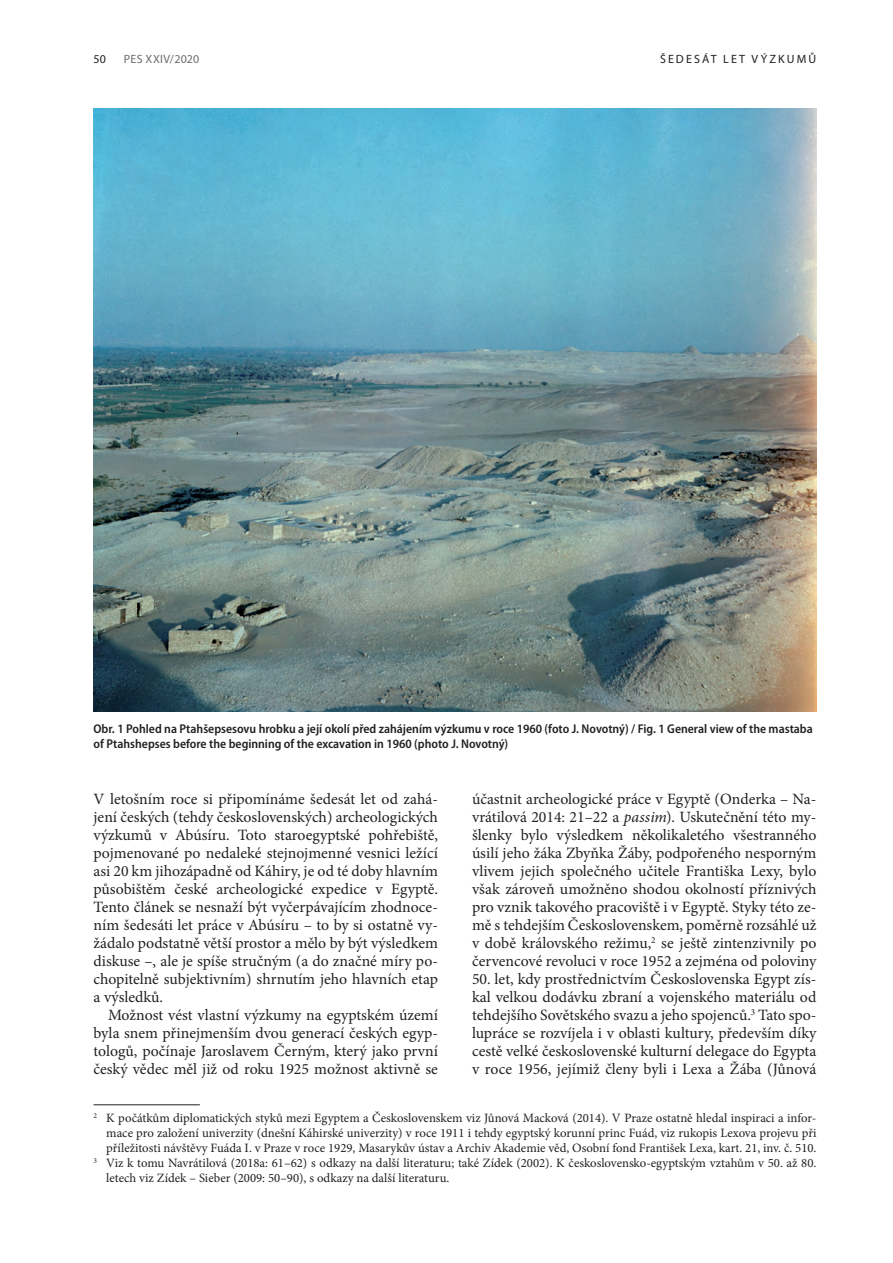
<style>
.page{position:relative;width:893px;height:1263px;background:#fff}
.page>*{position:absolute;margin:0;border:0;box-sizing:border-box;transform-origin:0 0}
.t1{font:15.75px/18px "Minion Pro";color:#231f20;text-align:justify}
.t2{font:12.75px "Minion Pro";color:#231f20}
.t3{font:600 semi-condensed 12.75px/15px "Myriad Pro";color:#231f20}
.t4{font:12px "Myriad Pro";letter-spacing:.18em;color:#231f20}
.t5{font:12px "Myriad Pro";letter-spacing:.02em;color:#6c6d70}
.s1{font-style:italic}
</style>
<div class="page">
<hr style="left:94px;top:1104px;width:106px;height:1px;background:#231f20">
<img style="left:94px;top:108px;width:722px;height:604px">
<p class="t4" style="left:94px;top:52px;width:14px">50</p>
<p class="t5" style="left:124px;top:52px;width:77px">PES XXIV/2020</p>
<p class="t4" style="left:660px;top:52px;width:18px">ŠEDESÁT</p>
<p class="t4" style="left:723px;top:52px;width:9px">LET</p>
<p class="t4" style="left:752px;top:52px;width:21px">VÝZKUM</p>
<p class="t4" style="left:809px;top:52px;width:9px">Ů</p>
<p class="t3" style="left:94px;top:721px;width:721px">Obr. 1 Pohled na Ptahšepsesovu hrobku a její okolí před zahájením výzkumu v roce 1960 (foto J. Novotný) / Fig. 1 General view of the mastaba of Ptahshepses before the beginning of the excavation in 1960 (photo J. Novotný)</p>
<p class="t1" style="left:94px;top:790px;width:346px">V letošním roce si připomínáme šedesát let od zahá&shy;jení českých (tehdy československých) archeologických výzkumů v Abúsíru. Toto staroegyptské pohřebiště, pojmenované po nedaleké stejnojmenné vesnici ležící asi 20 km jihozápadně od Káhiry, je od té doby hlavním působištěm české archeologické expedice v Egyptě.<br>Tento článek se nesnaží být vyčerpávajícím zhodnoce&shy;ním šedesáti let práce v Abúsíru – to by si ostatně vy&shy;žádalo podstatně větší prostor a mělo by být výsledkem diskuse –, ale je spíše stručným (a do značné míry po&shy;chopitelně subjektivním) shrnutím jeho hlavních etap a výsledků.</p>
<p class="t1" style="left:94px;top:1006px;width:346px;text-indent:14px">Možnost vést vlastní výzkumy na egyptském území byla snem přinejmenším dvou generací českých egyp&shy;tologů, počínaje Jaroslavem Černým, který jako první český vědec měl již od roku 1925 možnost aktivně se</p>
<p class="t1" style="left:472px;top:790px;width:346px">účastnit archeologické práce v Egyptě (Onderka – Na&shy;vrátilová 2014: 21–22 a <span class="s1">passim</span>). Uskutečnění této my&shy;šlenky bylo výsledkem několikaletého všestranného úsilí jeho žáka Zbyňka Žáby, podpořeného nesporným vlivem jejich společného učitele Františka Lexy, bylo však zároveň umožněno shodou okolností příznivých pro vznik takového pracoviště i v Egyptě. Styky této ze&shy;mě s tehdejším Československem, poměrně rozsáhlé už v době královského režimu,<sup>2</sup> se ještě zintenzivnily po červencové revoluci v roce 1952 a zejména od poloviny</p>
<p class="t1" style="left:472px;top:970px;width:346px">50. let, kdy prostřednictvím Československa Egypt zís&shy;kal velkou dodávku zbraní a vojenského materiálu od tehdejšího Sovětského svazu a jeho spojenců.<sup>3</sup> Tato spo&shy;lupráce se rozvíjela i v oblasti kultury, především díky cestě velké československé kulturní delegace do Egypta v roce 1956, jejímiž členy byli i Lexa a Žába (Jůnová</p>
<p class="t2" style="left:94px;top:1109px;width:724px"><sup>2</sup> K počátkům diplomatických styků mezi Egyptem a Československem viz Jůnová Macková (2014). V Praze ostatně hledal inspiraci a infor-</p>
<p class="t2" style="left:106px;top:1124px;width:712px">mace pro založení univerzity (dnešní Káhirské univerzity) v roce 1911 i tehdy egyptský korunní princ Fuád, viz rukopis Lexova projevu při</p>
<p class="t2" style="left:106px;top:1139px;width:712px">příležitosti návštěvy Fuáda I. v Praze v roce 1929, Masarykův ústav a Archiv Akademie věd, Osobní fond František Lexa, kart. 21, inv. č. 510.</p>
<p class="t2" style="left:94px;top:1154px;width:724px"><sup>3</sup> Viz k tomu Navrátilová (2018a: 61–62) s odkazy na další literaturu; také Zídek (2002). K československo-egyptským vztahům v 50. až 80.</p>
<p class="t2" style="left:106px;top:1169px;width:344px">letech viz Zídek – Sieber (2009: 50–90), s odkazy na další literaturu.</p>
</div>
